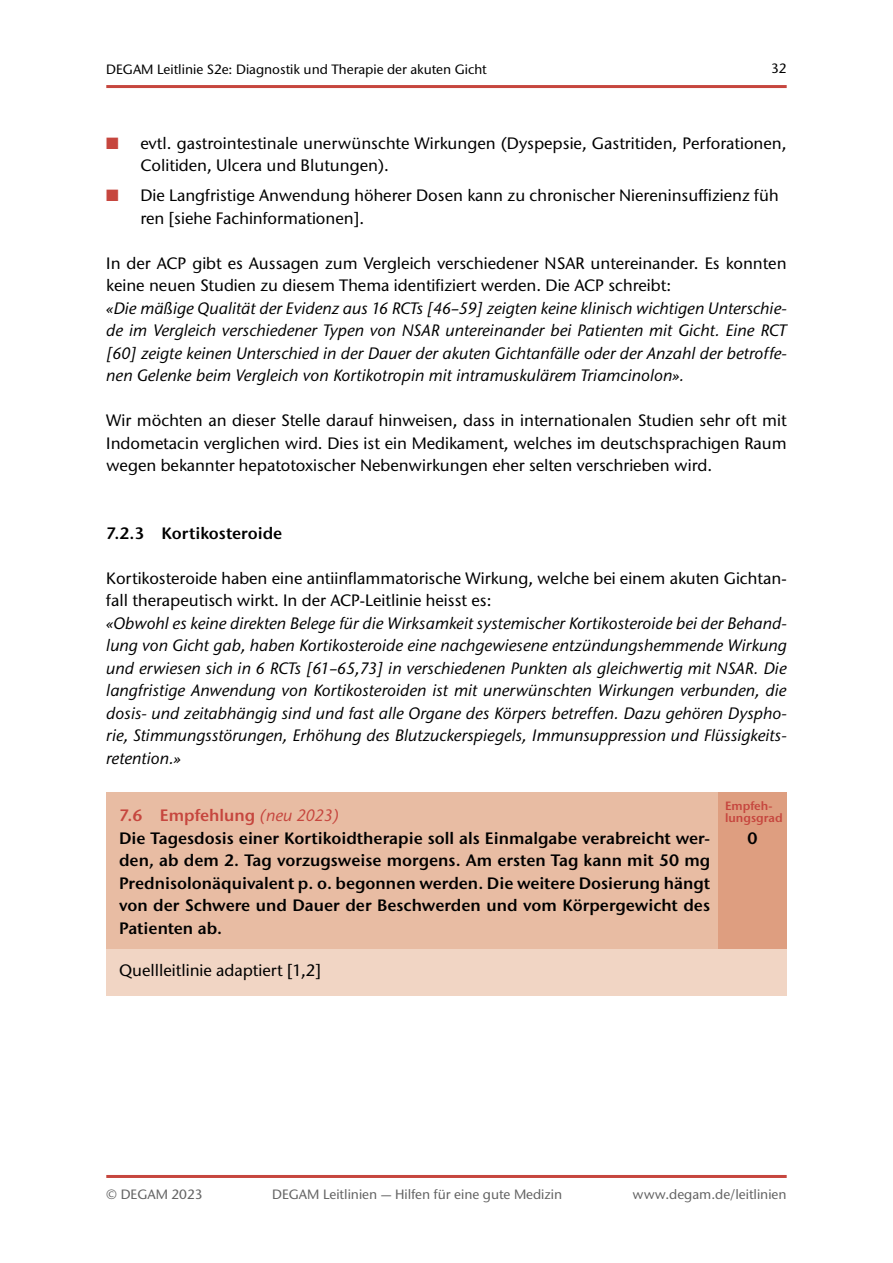
<style>
.page{position:relative;width:893px;height:1263px;background:#fff}
.page>*{position:absolute;margin:0;border:0;box-sizing:border-box;transform-origin:0 0}
.t1{font:italic 500 16.5px/22.5px "Stone Sans ITC Std";color:#000;text-align:justify}
.t2{font:500 16.5px/22.5px "Stone Sans ITC Std";color:#000}
.t3{font:600 16.5px/22.5px "Stone Sans ITC Pro";color:#000}
.t4{font:500 13.5px "Stone Sans ITC Std";color:#636363}
.t5{font:500 13.5px "Stone Sans ITC Std";color:#000}
.t6{font:600 12px/12px "Stone Sans ITC Pro";color:#c6463e}
.s1{color:#c6463e}
.s2{font-family:"Stone Sans ITC Std";font-weight:500;font-style:italic;color:#c6463e}
</style>
<div class="page">
<hr style="left:106px;top:85px;width:681px;height:3px;background:#c6463e">
<hr style="left:106px;top:1175px;width:681px;height:3px;background:#c6463e">
<div style="left:106px;top:792px;width:613px;height:157px;background:#e8bca3"></div>
<div style="left:719px;top:792px;width:68px;height:157px;background:#de9e80"></div>
<div style="left:106px;top:949px;width:681px;height:46px;background:#f1d5c4"></div>
<p class="t5" style="left:106px;top:61px;width:382px">DEGAM Leitlinie S2e: Diagnostik und Therapie der akuten Gicht</p>
<p class="t5" style="left:771px;top:60px;width:17px">32</p>
<p class="t2" style="left:140px;top:131px;width:648px;text-indent:-34px"><span class="s1">■</span> evtl. gastrointestinale unerwünschte Wirkungen (Dyspepsie, Gastritiden, Perforationen,<br>Colitiden, Ulcera und Blutungen).</p>
<p class="t2" style="left:140px;top:184px;width:640px;text-indent:-34px"><span class="s1">■</span> Die Langfristige Anwendung höherer Dosen kann zu chronischer Niereninsuffizienz füh ren [siehe Fachinformationen].</p>
<p class="t2" style="left:106px;top:251px;width:682px">In der ACP gibt es Aussagen zum Vergleich verschiedener NSAR untereinander. Es konnten keine neuen Studien zu diesem Thema identifiziert werden. Die ACP schreibt:</p>
<p class="t1" style="left:106px;top:297px;width:682px">«Die mäßige Qualität der Evidenz aus 16 RCTs [46–59] zeigten keine klinisch wichtigen Unterschie&shy;de im Vergleich verschiedener Typen von NSAR untereinander bei Patienten mit Gicht. Eine RCT [60] zeigte keinen Unterschied in der Dauer der akuten Gichtanfälle oder der Anzahl der betroffe&shy;nen Gelenke beim Vergleich von Kortikotropin mit intramuskulärem Triamcinolon».</p>
<p class="t2" style="left:106px;top:409px;width:682px;text-align:justify">Wir möchten an dieser Stelle darauf hinweisen, dass in internationalen Studien sehr oft mit Indometacin verglichen wird. Dies ist ein Medikament, welches im deutschsprachigen Raum wegen bekannter hepatotoxischer Nebenwirkungen eher selten verschrieben wird.</p>
<p class="t3" style="left:106px;top:522px;width:178px">7.2.3 Kortikosteroide</p>
<p class="t2" style="left:106px;top:567px;width:682px">Kortikosteroide haben eine antiinflammatorische Wirkung, welche bei einem akuten Gichtan&shy;fall therapeutisch wirkt. In der ACP-Leitlinie heisst es:</p>
<p class="t1" style="left:106px;top:612px;width:682px">«Obwohl es keine direkten Belege für die Wirksamkeit systemischer Kortikosteroide bei der Behand&shy;lung von Gicht gab, haben Kortikosteroide eine nachgewiesene entzündungshemmende Wirkung und erwiesen sich in 6 RCTs [61–65,73] in verschiedenen Punkten als gleichwertig mit NSAR. Die langfristige Anwendung von Kortikosteroiden ist mit unerwünschten Wirkungen verbunden, die dosis- und zeitabhängig sind und fast alle Organe des Körpers betreffen. Dazu gehören Dyspho&shy;rie, Stimmungsstörungen, Erhöhung des Blutzuckerspiegels, Immunsuppression und Flüssigkeits&shy;retention.»</p>
<p class="t3" style="left:119px;top:804px;width:593px"><span class="s1">7.6 Empfehlung</span> <span class="s2">(neu 2023)<br></span>Die Tagesdosis einer Kortikoidtherapie soll als Einmalgabe verabreicht wer&shy;den, ab dem 2. Tag vorzugsweise morgens. Am ersten Tag kann mit 50 mg Prednisolonäquivalent p. o. begonnen werden. Die weitere Dosierung hängt von der Schwere und Dauer der Beschwerden und vom Körpergewicht des Patienten ab.</p>
<p class="t6" style="left:725px;top:799px;width:59px">Empfeh&shy;lungsgrad</p>
<p class="t3" style="left:748px;top:827px;width:12px">0</p>
<p class="t2" style="left:119px;top:958px;width:203px">Quellleitlinie adaptiert [1,2]</p>
<p class="t4" style="left:106px;top:1186px;width:98px">© DEGAM 2023</p>
<p class="t4" style="left:272px;top:1186px;width:292px">DEGAM Leitlinien — Hilfen für eine gute Medizin</p>
<p class="t4" style="left:632px;top:1186px;width:156px">www.degam.de/leitlinien</p>
</div>
